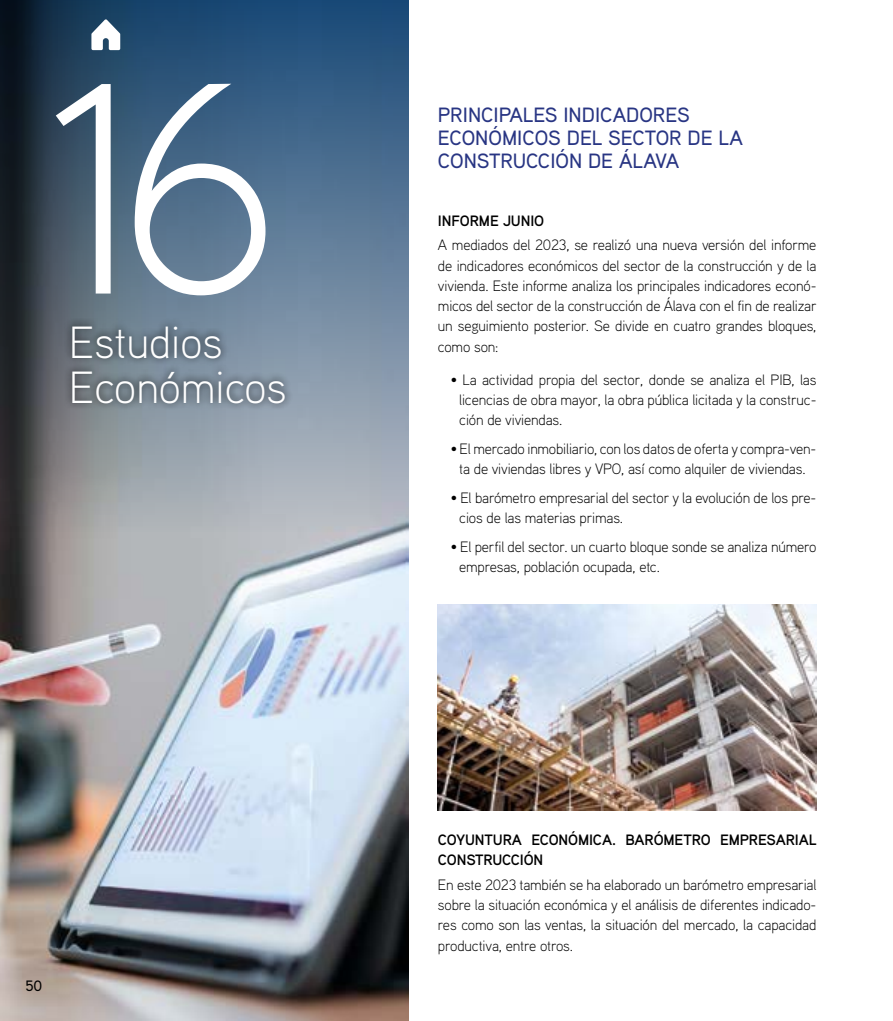
<style>
.page{position:relative;width:893px;height:1021px;background:#fff}
.page>*{position:absolute;margin:0;border:0;box-sizing:border-box;transform-origin:0 0}
.t1{font:300 300px "Aaux Pro";color:#fff}
.t2{font:300 45px/45px "Aaux Pro";color:#fff}
.t3{font:500 20.7px/23.4px "Aaux Pro";color:#283583}
.t4{font:300 15px/20.2px "Aaux Pro";letter-spacing:-.01em;color:#000;text-align:justify}
.t5{font:700 15px/20.2px "Aaux Pro";letter-spacing:-.01em;color:#000}
.t6{font:500 15px "Aaux Pro";color:#000}
</style>
<div class="page">
<img style="left:0;top:531px;width:408px;height:489px">
<svg style="left:0;top:0;width:408px;height:531px;background:#5a7086"></svg>
<div style="left:65px;top:318px;width:228px;height:93px;background:#000;opacity:.75"></div>
<img style="left:438px;top:604px;width:378px;height:206px">
<svg style="left:91px;top:19px;width:29px;height:31px"></svg>
<h1 class="t1" style="left:44px;top:0;width:238px">16</h1>
<h2 class="t2" style="left:69px;top:318px;width:219px">Estudios<br>Económicos</h2>
<p class="t6" style="left:26px;top:976px;width:18px">50</p>
<h3 class="t3" style="left:438px;top:102px;width:306px">PRINCIPALES INDICADORES<br>ECONÓMICOS DEL SECTOR DE LA<br>CONSTRUCCIÓN DE ÁLAVA</h3>
<p class="t5" style="left:438px;top:210px;width:108px">INFORME JUNIO</p>
<p class="t4" style="left:438px;top:234px;width:380px">A mediados del 2023, se realizó una nueva versión del informe de indicadores económicos del sector de la construcción y de la vivienda. Este informe analiza los principales indicadores econó&shy;micos del sector de la construcción de Álava con el fin de realizar un seguimiento posterior. Se divide en cuatro grandes bloques, como son:</p>
<p class="t4" style="left:459px;top:369px;width:359px;text-indent:-9px">• La actividad propia del sector, donde se analiza el PIB, las licencias de obra mayor, la obra pública licitada y la construc&shy;ción de viviendas.</p>
<p class="t4" style="left:451px;top:438px;width:367px;text-align:center">• El mercado inmobiliario, con los datos de oferta y compra-ven&shy;ta de viviendas libres y VPO, así como alquiler de viviendas.</p>
<p class="t4" style="left:459px;top:487px;width:359px;text-indent:-9px">• El barómetro empresarial del sector y la evolución de los pre&shy;cios de las materias primas.</p>
<p class="t4" style="left:459px;top:536px;width:359px;text-indent:-9px">• El perfil del sector. un cuarto bloque sonde se analiza número empresas, población ocupada, etc.</p>
<p class="t5" style="left:438px;top:829px;width:380px">COYUNTURA ECONÓMICA. BARÓMETRO EMPRESARIAL<br>CONSTRUCCIÓN</p>
<p class="t4" style="left:438px;top:874px;width:380px">En este 2023 también se ha elaborado un barómetro empresarial sobre la situación económica y el análisis de diferentes indicado&shy;res como son las ventas, la situación del mercado, la capacidad productiva, entre otros.</p>
</div>
